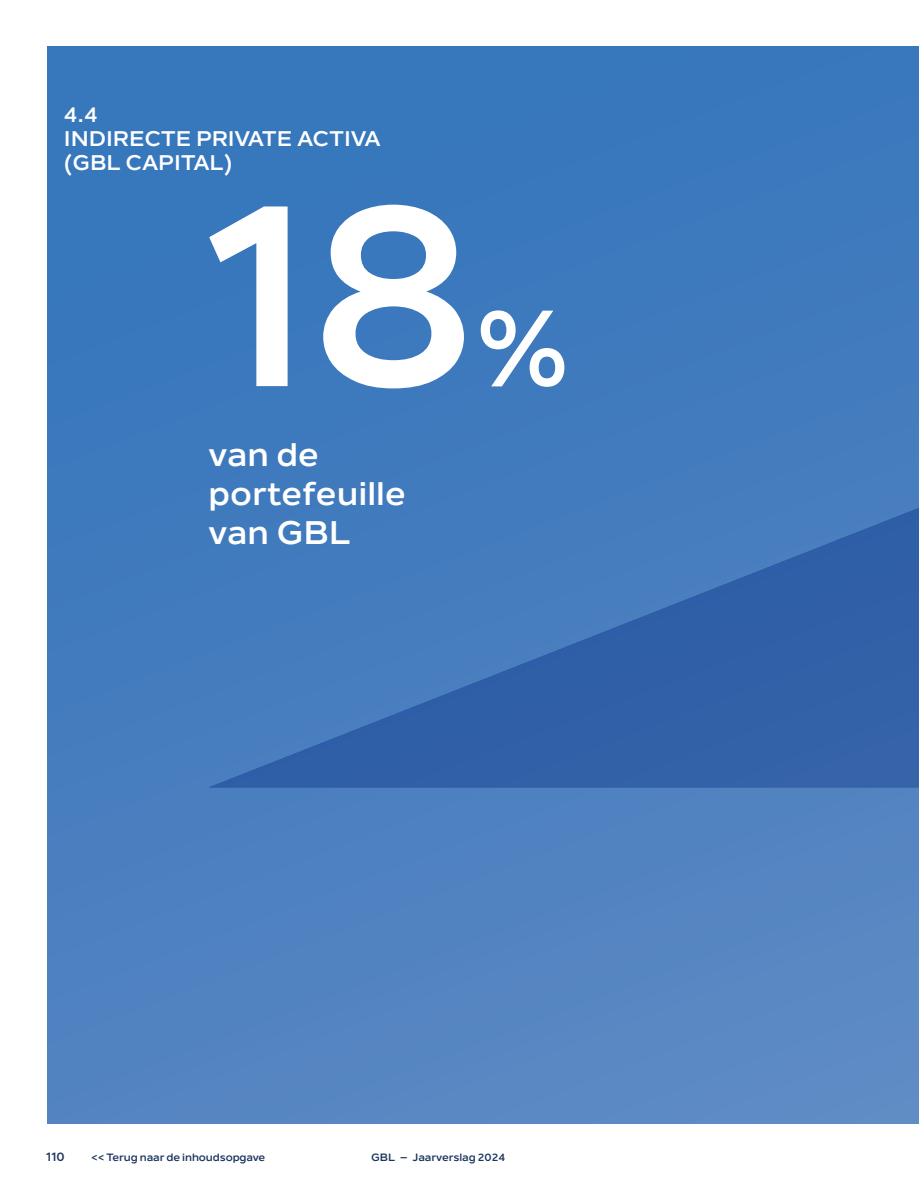
<style>
.page{position:relative;width:919px;height:1187px;background:#fff}
.page>*{position:absolute;margin:0;border:0;box-sizing:border-box;transform-origin:0 0}
.t1{font:700 256.05px "Nolan";color:#fff}
.t2{font:700 103.5px "Nolan";color:#fff}
.t3{font:700 32.4px/38.8px "Nolan";color:#fff}
.t4{font:700 21px/24px "Nolan";color:#fff}
.t5{font:700 12px "Nolan";color:#1c355e}
.t6{font:700 10.5px "Nolan";letter-spacing:-.01em;color:#1c355e}
</style>
<div class="page">
<div style="left:48px;top:47px;width:870px;height:1076px;background:linear-gradient(to bottom,#3274bb,#5786c2)"></div>
<svg style="left:209px;top:355px;width:709px;height:432px;background:#3d72b6"></svg>
<h3 class="t4" style="left:64px;top:103px;width:318px">4.4<br>INDIRECTE PRIVATE ACTIVA (GBL CAPITAL)</h3>
<h1 class="t1" style="left:196px;top:143px;width:280px">18</h1>
<h2 class="t2" style="left:475px;top:288px;width:97px">%</h2>
<h3 class="t3" style="left:208px;top:436px;width:199px">van de portefeuille van GBL</h3>
<p class="t5" style="left:46px;top:1149px;width:20px">110</p>
<p class="t6" style="left:91px;top:1151px;width:175px">&lt;&lt; Terug naar de inhoudsopgave</p>
<p class="t6" style="left:371px;top:1151px;width:135px">GBL – Jaarverslag 2024</p>
</div>
